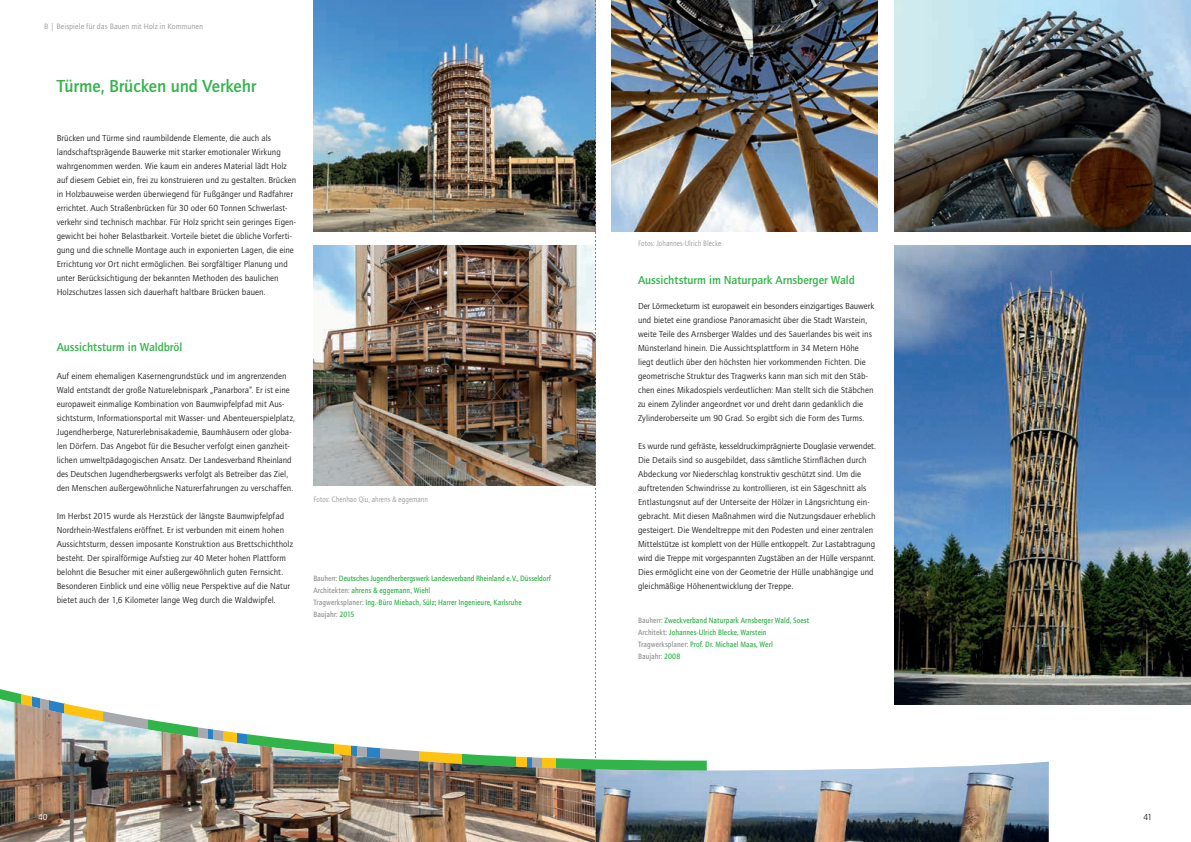
<style>
.page{position:relative;width:1191px;height:842px;background:#fff}
.page>*{position:absolute;margin:0;border:0;box-sizing:border-box;transform-origin:0 0}
.t1{font:500 18px "Quay Sans EF";letter-spacing:-.005em;color:#31b44a}
.t2{font:500 12px "Quay Sans EF";letter-spacing:-.005em;color:#31b44a}
.t3{font:9px/14px "Quay Sans EF";letter-spacing:.005em;color:#231f20}
.t4{font:9px "Quay Sans EF";color:#fff}
.t5{font:500 8px/12px "Quay Sans EF";letter-spacing:.01em;color:#31b44a;scale:.9 1}
.t6{font:8px "Quay Sans EF";letter-spacing:.01em;color:#939598;scale:.9 1}
.t7{font:8px "Quay Sans EF";letter-spacing:.01em;color:#939598}
.s1{color:#939598}
</style>
<div class="page">
<img style="left:1048px;top:0;width:143px;height:232px">
<img style="left:1048px;top:246px;width:143px;height:458px">
<svg style="left:0;top:689px;width:22px;height:8px"></svg>
<svg style="left:22px;top:694px;width:11px;height:3px"></svg>
<img style="left:0;top:699px;width:595px;height:143px">
<img style="left:313px;top:0;width:282px;height:232px">
<img style="left:313px;top:246px;width:282px;height:240px">
<img style="left:595px;top:0;width:453px;height:842px">
<p class="t7" style="left:44px;top:22px;width:160px">B | Beispiele für das Bauen mit Holz in Kommunen</p>
<h1 class="t1" style="left:57px;top:76px;width:201px">Türme, Brücken und Verkehr</h1>
<p class="t3" style="left:57px;top:131px;width:241px">Brücken und Türme sind raumbildende Elemente, die auch als landschaftsprägende Bauwerke mit starker emotionaler Wirkung wahrgenommen werden. Wie kaum ein anderes Material lädt Holz auf diesem Gebiet ein, frei zu konstruieren und zu gestalten. Brücken in Holzbauweise werden überwiegend für Fußgänger und Radfahrer errichtet. Auch Straßenbrücken für 30 oder 60 Tonnen Schwerlast&shy;verkehr sind technisch machbar. Für Holz spricht sein geringes Eigen&shy;gewicht bei hoher Belastbarkeit. Vorteile bietet die übliche Vorferti&shy;gung und die schnelle Montage auch in exponierten Lagen, die eine Errichtung vor Ort nicht ermöglichen. Bei sorgfältiger Planung und unter Berücksichtigung der bekannten Methoden des baulichen Holzschutzes lassen sich dauerhaft haltbare Brücken bauen.</p>
<h2 class="t2" style="left:57px;top:340px;width:127px">Aussichtsturm in Waldbröl</h2>
<p class="t3" style="left:57px;top:369px;width:240px">Auf einem ehemaligen Kasernengrundstück und im angrenzenden Wald entstandt der große Naturelebnispark „Panarbora“. Er ist eine europaweit einmalige Kombination von Baumwipfelpfad mit Aus&shy;sichtsturm, Informationsportal mit Wasser- und Abenteuerspielplatz, Jugendherberge, Naturerlebnisakademie, Baumhäusern oder globa&shy;len Dörfern. Das Angebot für die Besucher verfolgt einen ganzheit&shy;lichen umweltpädagogischen Ansatz. Der Landesverband Rheinland des Deutschen Jugendherbergswerks verfolgt als Betreiber das Ziel, den Menschen außergewöhnliche Naturerfahrungen zu verschaffen.</p>
<p class="t3" style="left:57px;top:509px;width:238px">Im Herbst 2015 wurde als Herzstück der längste Baumwipfelpfad Nordrhein-Westfalens eröffnet. Er ist verbunden mit einem hohen Aussichtsturm, dessen imposante Konstruktion aus Brettschichtholz besteht. Der spiralförmige Aufstieg zur 40 Meter hohen Plattform belohnt die Besucher mit einer außergewöhnlich guten Fernsicht.<br>Besonderen Einblick und eine völlig neue Perspektive auf die Natur bietet auch der 1,6 Kilometer lange Weg durch die Waldwipfel.</p>
<p class="t6" style="left:313px;top:495px;width:129px">Fotos: Chenhao Qiu, ahrens &amp; eggemann</p>
<p class="t5" style="left:313px;top:572px;width:265px"><span class="s1">Bauherr:</span> Deutsches Jugendherbergswerk Landesverband Rheinland e.V., Düsseldorf <span class="s1">Architekten:</span> ahrens &amp; eggemann, Wiehl<br><span class="s1">Tragwerksplaner:</span> Ing.-Büro Miebach, Sülz; Harrer Ingenieure, Karlsruhe<br><span class="s1">Baujahr:</span> 2015</p>
<p class="t6" style="left:638px;top:239px;width:94px">Fotos: Johannes-Ulrich Blecke</p>
<h2 class="t2" style="left:638px;top:273px;width:218px">Aussichtsturm im Naturpark Arnsberger Wald</h2>
<p class="t3" style="left:638px;top:299px;width:238px">Der Lörmecketurm ist europaweit ein besonders einzigartiges Bauwerk und bietet eine grandiose Panoramasicht über die Stadt Warstein, weite Teile des Arnsberger Waldes und des Sauerlandes bis weit ins Münsterland hinein. Die Aussichtsplattform in 34 Metern Höhe liegt deutlich über den höchsten hier vorkommenden Fichten. Die geometrische Struktur des Tragwerks kann man sich mit den Stäb&shy;chen eines Mikadospiels verdeutlichen: Man stellt sich die Stäbchen zu einem Zylinder angeordnet vor und dreht dann gedanklich die Zylinderoberseite um 90 Grad. So ergibt sich die Form des Turms.</p>
<p class="t3" style="left:638px;top:439px;width:239px">Es wurde rund gefräste, kesseldruckimprägnierte Douglasie verwendet.<br>Die Details sind so ausgebildet, dass sämtliche Stirnflächen durch Abdeckung vor Niederschlag konstruktiv geschützt sind. Um die auftretenden Schwindrisse zu kontrollieren, ist ein Sägeschnitt als Entlastungsnut auf der Unterseite der Hölzer in Längsrichtung ein&shy;gebracht. Mit diesen Maßnahmen wird die Nutzungsdauer erheblich gesteigert. Die Wendeltreppe mit den Podesten und einer zentralen Mittelstütze ist komplett von der Hülle entkoppelt. Zur Lastabtragung wird die Treppe mit vorgespannten Zugstäben an der Hülle verspannt.<br>Dies ermöglicht eine von der Geometrie der Hülle unabhängige und gleichmäßige Höhenentwicklung der Treppe.</p>
<p class="t5" style="left:638px;top:614px;width:192px"><span class="s1">Bauherr:</span> Zweckverband Naturpark Arnsberger Wald, Soest <span class="s1">Architekt:</span> Johannes-Ulrich Blecke, Warstein <span class="s1">Tragwerksplaner:</span> Prof. Dr. Michael Maas, Werl<br><span class="s1">Baujahr:</span> 2008</p>
<p class="t4" style="left:38px;top:812px;width:11px">40</p>
<p class="t3" style="left:1143px;top:810px;width:10px">41</p>
</div>
